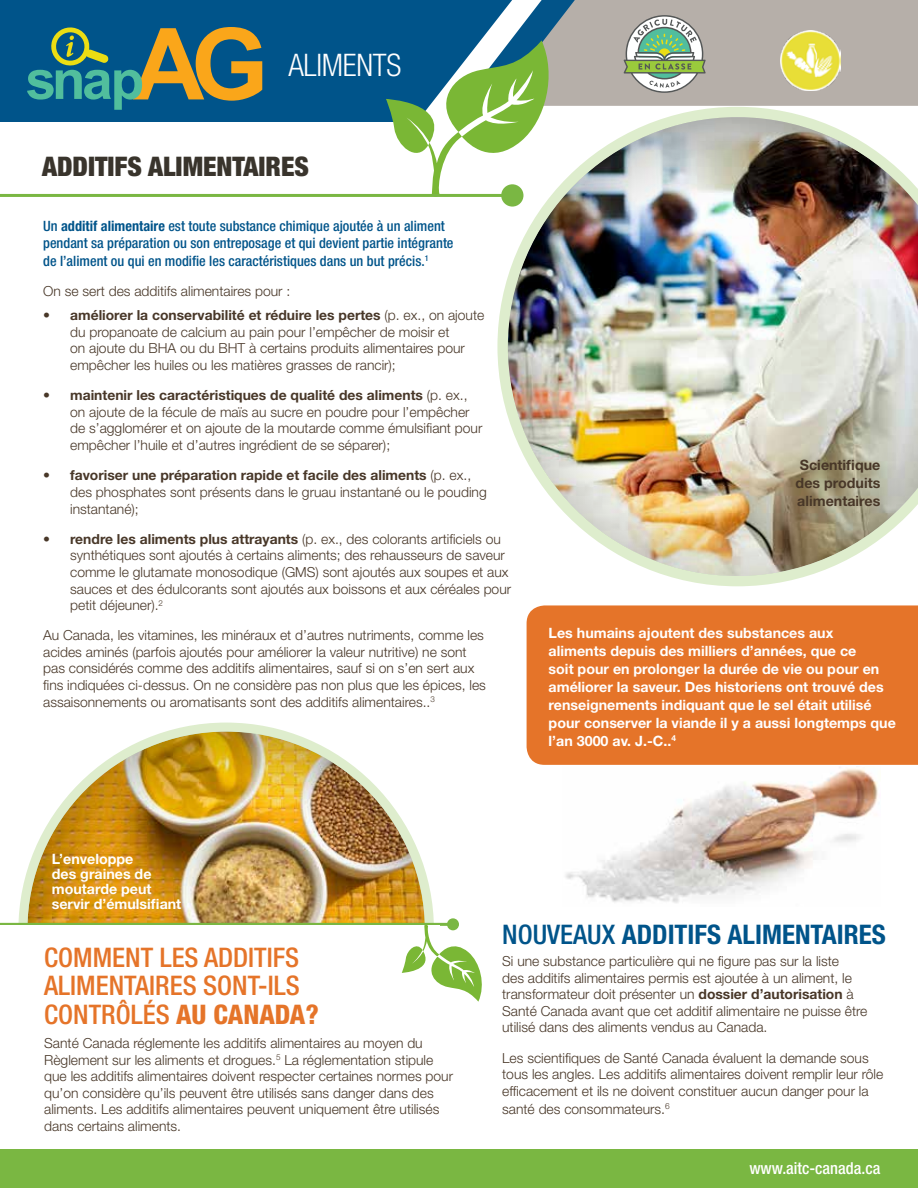
<style>
.page{position:relative;width:918px;height:1188px;background:#fff}
.page>*{position:absolute;margin:0;border:0;box-sizing:border-box;transform-origin:0 0}
.t1{font:300 condensed 31.05px "Helvetica Neue LT Std";letter-spacing:-.01em;color:#fff}
.t2{font:500 condensed 27px/28.5px "Helvetica Neue LT Std";color:#e57429}
.t3{font:700 condensed 27px "Helvetica Neue LT Std";color:#00548a}
.t4{font:900 condensed 27px "Helvetica Neue LT Std";color:#39342c}
.t5{font:500 condensed 16.5px "Helvetica Neue LT Std";color:#fff}
.t6{font:700 14.25px/18px "Helvetica Neue LT Std";color:#fff}
.t7{font:500 condensed 14.25px/17.5px "Helvetica Neue LT Std";color:#00548a}
.t8{font:700 14.25px/18px "Helvetica Neue LT Std";color:#483728;text-align:justify}
.t9{font:300 13.8px/16.6px "Helvetica Neue LT Std";color:#483728}
.s1{font-weight:700}
.s2{font-size:13.8px}
.s3{font-weight:800}
.s4{font-weight:500}
.s5{font-size:14.25px}
</style>
<div class="page">
<img style="left:565px;top:767px;width:313px;height:136px">
<svg style="left:497px;top:107px;width:306px;height:479px"></svg>
<div style="left:507px;top:115px;width:411px;height:462px;background:#000;opacity:.32"></div>
<div style="left:27px;top:730px;width:400px;height:400px;background:#000;opacity:.32"></div>
<div style="left:0;top:1149px;width:918px;height:39px;background:#7ab742"></div>
<div style="left:575px;top:0;width:343px;height:106px;background:#b6afa9"></div>
<svg style="left:542px;top:0;width:33px;height:151px;fill:#b6afa9"></svg>
<div style="left:0;top:0;width:512px;height:122px;background:#00548a"></div>
<img style="left:781px;top:31px;width:60px;height:60px">
<svg style="left:386px;top:40px;width:171px;height:160px"></svg>
<hr style="left:0;top:194px;width:507px;height:3px;background:#7ab743">
<hr style="left:0;top:923px;width:453px;height:3px;background:#7ab743">
<div style="left:447px;top:918px;width:12px;height:12px;background:#7ab743;border-radius:50%"></div>
<div style="left:501px;top:184px;width:22px;height:23px;background:#7ab743;border-radius:50%"></div>
<div style="left:527px;top:605px;width:391px;height:160px;background:#e57429"></div>
<div style="left:0;top:925px;width:439px;height:224px;background:#fff"></div>
<svg style="left:402px;top:923px;width:80px;height:79px"></svg>
<svg style="left:27px;top:26px;width:235px;height:84px;background:#4e786c"></svg>
<svg style="left:624px;top:15px;width:82px;height:78px"></svg>
<h1 class="t1" style="left:288px;top:47px;width:114px">ALIMENTS</h1>
<h2 class="t4" style="left:42px;top:150px;width:269px">ADDITIFS ALIMENTAIRES</h2>
<p class="t7" style="left:43px;top:217px;width:412px">Un <span class="s1">additif alimentaire</span> est toute substance chimique ajoutée à un aliment pendant sa préparation ou son entreposage et qui devient partie intégrante de l’aliment ou qui en modifie les caractéristiques dans un but précis<span class="s2">.</span><sup>1</sup></p>
<p class="t9" style="left:43px;top:282px;width:249px">On se sert des additifs alimentaires pour :</p>
<p class="t9" style="left:70px;top:307px;width:416px;text-indent:-27px"><span class="s1">• améliorer la conservabilité et réduire les pertes</span> (p. ex., on ajoute du propanoate de calcium au pain pour l’empêcher de moisir et<br>on ajoute du BHA ou du BHT à certains produits alimentaires pour empêcher les huiles ou les matières grasses de rancir);</p>
<p class="t9" style="left:70px;top:387px;width:414px;text-indent:-27px"><span class="s1">• maintenir les caractéristiques de qualité des aliments</span> (p. ex., on ajoute de la fécule de maïs au sucre en poudre pour l’empêcher de s’agglomérer et on ajoute de la moutarde comme émulsifiant pour empêcher l’huile et d’autres ingrédient de se séparer);</p>
<p class="t9" style="left:70px;top:467px;width:418px;text-indent:-27px"><span class="s1">• favoriser une préparation rapide et facile des aliments</span> (p. ex., des phosphates sont présents dans le gruau instantané ou le pouding instantané);</p>
<p class="t9" style="left:70px;top:530px;width:443px;text-indent:-27px"><span class="s1">• rendre les aliments plus attrayants</span> (p. ex., des colorants artificiels ou synthétiques sont ajoutés à certains aliments; des rehausseurs de saveur comme le glutamate monosodique (GMS) sont ajoutés aux soupes et aux sauces et des édulcorants sont ajoutés aux boissons et aux céréales pour petit déjeuner).<sup>2</sup></p>
<p class="t9" style="left:43px;top:627px;width:444px">Au Canada, les vitamines, les minéraux et d’autres nutriments, comme les acides aminés (parfois ajoutés pour améliorer la valeur nutritive) ne sont pas considérés comme des additifs alimentaires, sauf si on s’en sert aux fins indiquées ci-dessus. On ne considère pas non plus que les épices, les assaisonnements ou aromatisants sont des additifs alimentaires..<sup>3</sup></p>
<p class="t8" style="left:796px;top:455px;width:86px">Scientifique des produits alimentaires</p>
<p class="t6" style="left:549px;top:624px;width:349px">Les humains ajoutent des substances aux<br>aliments depuis des milliers d’années, que ce<br>soit pour en prolonger la durée de vie ou pour en améliorer la saveur. Des historiens ont trouvé des renseignements indiquant que le sel était utilisé pour conserver la viande il y a aussi longtemps que l’an 3000 av. J.-C..<sup>4</sup></p>
<p class="t6" style="left:52px;top:851px;width:131px;line-height:15px">L’enveloppe<br>des graines de moutarde peut servir d’émulsifiant</p>
<h2 class="t2" style="left:44px;top:942px;width:276px">COMMENT LES ADDITIFS<br>ALIMENTAIRES SONT-ILS<br>CONTRÔLÉS <span class="s3">AU CANADA?</span></h2>
<p class="t9" style="left:44px;top:1034px;width:410px">Santé Canada réglemente les additifs alimentaires au moyen du Règlement sur les aliments et drogues.<sup>5</sup> La réglementation stipule que les additifs alimentaires doivent respecter certaines normes pour qu’on considère qu’ils peuvent être utilisés sans danger dans des aliments. Les additifs alimentaires peuvent uniquement être utilisés dans certains aliments.</p>
<h2 class="t3" style="left:502px;top:918px;width:385px"><span class="s4">NOUVEAUX</span> ADDITIFS ALIMENTAIRES</h2>
<p class="t9" style="left:502px;top:952px;width:367px">Si une substance particulière qui ne figure pas sur la liste<br>des additifs alimentaires permis est ajoutée à un aliment, le transformateur doit présenter un <span class="s1">dossier d’autorisation</span> à Santé Canada avant que cet additif alimentaire ne puisse être utilisé dans des aliments vendus au Canada.</p>
<p class="t9" style="left:502px;top:1049px;width:383px">Les scientifiques de Santé Canada évaluent la demande sous tous les angles. Les additifs alimentaires doivent remplir leur rôle efficacement et ils ne doivent constituer aucun danger pour la</p>
<p class="t9" style="left:502px;top:1100px;width:169px">santé des consommateurs<span class="s5">.</span><sup>6</sup></p>
<p class="t5" style="left:749px;top:1158px;width:133px">www.aitc-canada.ca</p>
</div>
